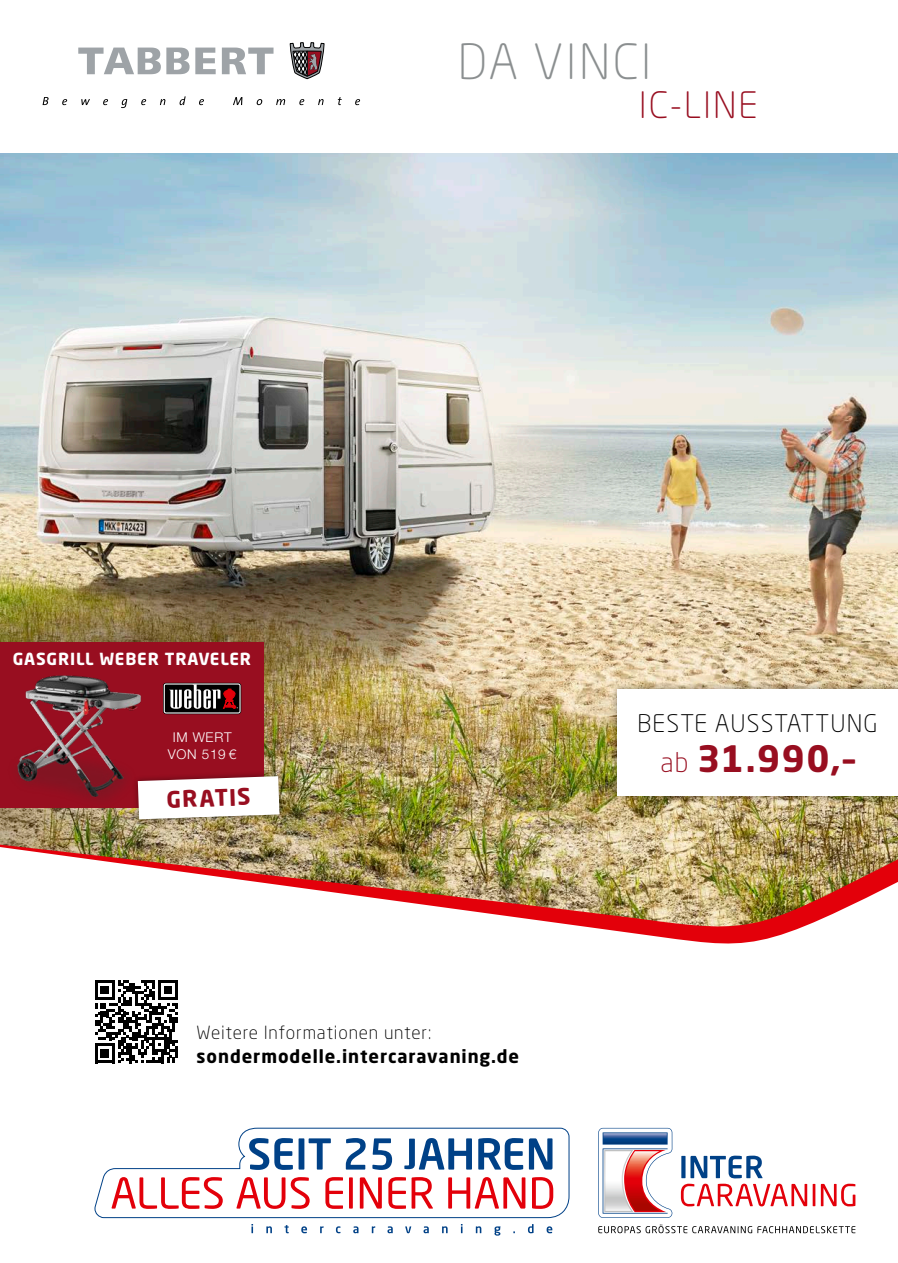
<style>
.page{position:relative;width:898px;height:1263px;background:#fff}
.page>*{position:absolute;margin:0;border:0;box-sizing:border-box;transform-origin:0 0}
.t1{font:300 48px "Neo Sans Pro";letter-spacing:.05em;color:#8b8f90}
.t2{font:700 36px "Neo Sans Pro";color:#980e20}
.t3{font:300 36px "Neo Sans Pro";letter-spacing:.05em;color:#980e20}
.t4{font:300 24px "Neo Sans Pro";letter-spacing:.05em;color:#000}
.t5{font:700 22.65px "Neo Sans Pro";color:#980e20}
.t6{font:700 18px "Neo Sans Pro";letter-spacing:.05em;color:#000}
.t7{font:300 18px "Neo Sans Pro";letter-spacing:.04em;color:#000}
.t8{font:700 16.5px "Neo Sans Pro";letter-spacing:.05em;color:#fff}
.t9{font:300 13.5px/16.2px "Helvetica Neue LT Std";letter-spacing:.05em;color:#fff;text-align:center}
.s1{font-weight:300;font-size:27px}
</style>
<div class="page">
<hr style="left:0;top:0;width:1px;height:289px;background:#8b8f90">
<img style="left:0;top:153px;width:897px;height:677px">
<img style="left:0;top:830px;width:897px;height:114px">
<svg style="left:78px;top:48px;width:111px;height:26px"></svg>
<svg style="left:195px;top:48px;width:20px;height:26px"></svg>
<svg style="left:222px;top:48px;width:51px;height:26px"></svg>
<svg style="left:290px;top:43px;width:34px;height:36px"></svg>
<svg style="left:43px;top:97px;width:6px;height:8px"></svg>
<svg style="left:62px;top:99px;width:5px;height:6px"></svg>
<svg style="left:81px;top:99px;width:9px;height:6px"></svg>
<svg style="left:103px;top:99px;width:5px;height:6px"></svg>
<svg style="left:121px;top:99px;width:6px;height:9px"></svg>
<svg style="left:141px;top:99px;width:5px;height:6px"></svg>
<svg style="left:160px;top:99px;width:5px;height:6px"></svg>
<svg style="left:179px;top:96px;width:6px;height:9px"></svg>
<svg style="left:199px;top:99px;width:5px;height:6px"></svg>
<svg style="left:233px;top:97px;width:9px;height:8px"></svg>
<svg style="left:256px;top:99px;width:6px;height:6px"></svg>
<svg style="left:276px;top:99px;width:9px;height:6px"></svg>
<svg style="left:299px;top:99px;width:5px;height:6px"></svg>
<svg style="left:318px;top:99px;width:5px;height:6px"></svg>
<svg style="left:337px;top:97px;width:4px;height:8px"></svg>
<svg style="left:355px;top:99px;width:5px;height:6px"></svg>
<div style="left:609px;top:682px;width:288px;height:122px;background:#000;opacity:.4"></div>
<div style="left:617px;top:690px;width:280px;height:106px;background:#fff"></div>
<svg style="left:681px;top:1156px;width:4px;height:22px"></svg>
<svg style="left:690px;top:1155px;width:72px;height:23px"></svg>
<svg style="left:680px;top:1184px;width:126px;height:22px"></svg>
<hr style="left:812px;top:1184px;width:3px;height:22px;background:#e3000a">
<svg style="left:820px;top:1184px;width:35px;height:22px"></svg>
<svg style="left:598px;top:1224px;width:257px;height:9px"></svg>
<svg style="left:598px;top:1128px;width:74px;height:90px"></svg>
<svg style="left:251px;top:1224px;width:301px;height:11px"></svg>
<svg style="left:94px;top:1127px;width:475px;height:91px"></svg>
<svg style="left:95px;top:980px;width:83px;height:83px"></svg>
<div style="left:0;top:642px;width:264px;height:166px;background:#980e20"></div>
<div style="left:132px;top:770px;width:153px;height:55px;background:#000;opacity:.4"></div>
<svg style="left:138px;top:776px;width:141px;height:43px"></svg>
<div style="left:163px;top:683px;width:78px;height:31px;border:1px solid #000;border-radius:2px"></div>
<div style="left:164px;top:683px;width:76px;height:30px;background:#828282;border-radius:2px"></div>
<div style="left:165px;top:684px;width:74px;height:28px;background:#000"></div>
<svg style="left:171px;top:684px;width:67px;height:25px"></svg>
<img style="left:17px;top:675px;width:154px;height:133px">
<h1 class="t1" style="left:458px;top:33px;width:195px">DA VINCI</h1>
<h2 class="t3" style="left:638px;top:84px;width:120px">IC-LINE</h2>
<p class="t8" style="left:13px;top:648px;width:240px">GASGRILL WEBER TRAVELER</p>
<p class="t9" style="left:168px;top:729px;width:70px">IM WERT<br>VON 519 €</p>
<p class="t5" style="left:166px;top:785px;width:85px;rotate:-2deg">GRATIS</p>
<h3 class="t4" style="left:637px;top:709px;width:242px">BESTE AUSSTATTUNG</h3>
<h2 class="t2" style="left:660px;top:736px;width:195px"><span class="s1">ab</span> 31.990,–</h2>
<p class="t7" style="left:196px;top:1022px;width:236px">Weitere Informationen unter:</p>
<p class="t6" style="left:196px;top:1045px;width:324px">sondermodelle.intercaravaning.de</p>
</div>
